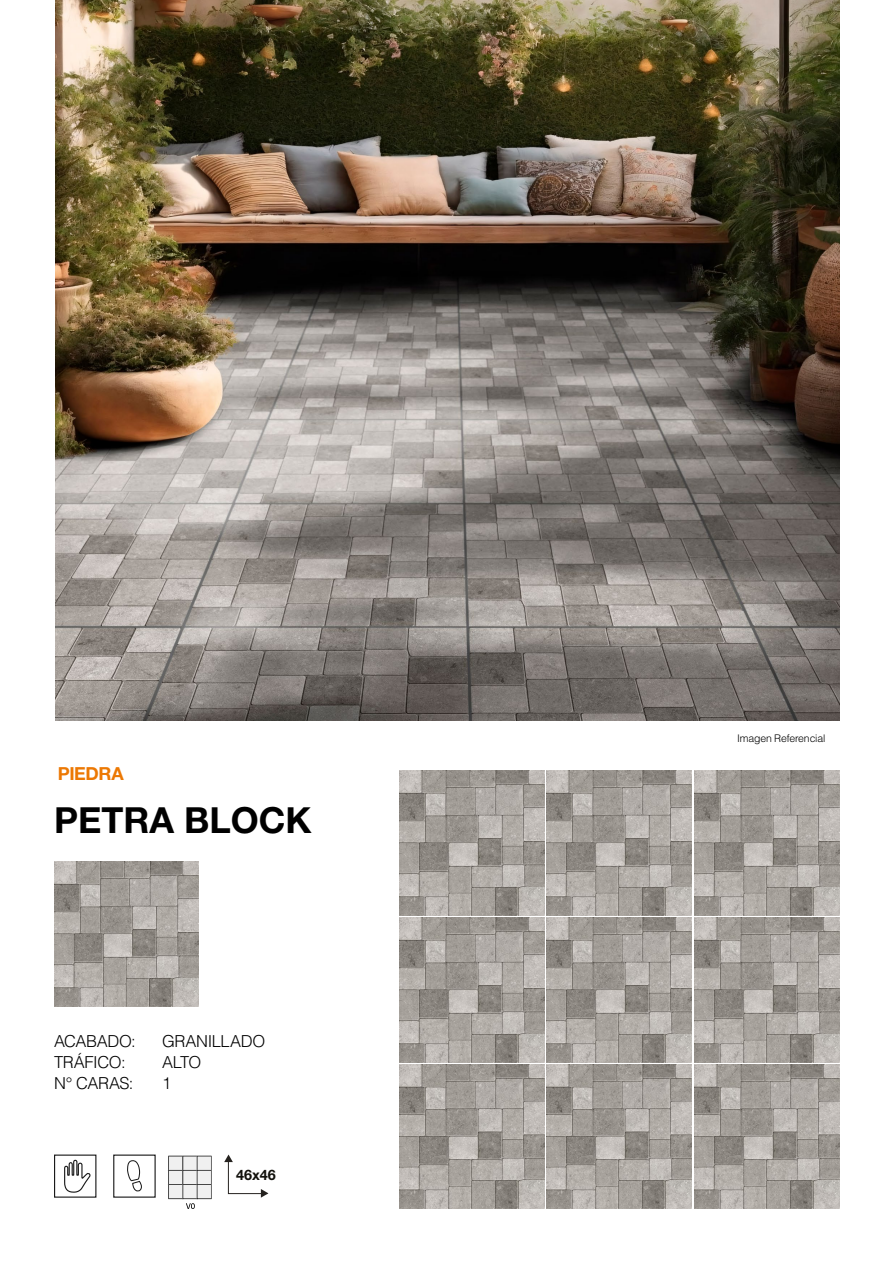
<style>
.page{position:relative;width:893px;height:1263px;background:#fff}
.page>*{position:absolute;margin:0;border:0;box-sizing:border-box;transform-origin:0 0}
.t1{font:700 36px "Helvetica Neue LT Std";color:#000}
.t2{font:700 18px "Helvetica Neue LT Std";letter-spacing:-.02em;color:#ec7803}
.t3{font:300 16.5px "Helvetica LT Std";letter-spacing:-.02em;color:#000}
.t4{font:700 14.4px "Helvetica Neue LT Std";color:#12110c}
.t5{font:300 10.5px "Helvetica LT Std";letter-spacing:-.015em;color:#000}
</style>
<div class="page">
<svg style="left:54px;top:1154px;width:102px;height:44px"></svg>
<img style="left:55px;top:0;width:784px;height:721px">
<svg style="left:224px;top:1154px;width:44px;height:44px"></svg>
<img style="left:547px;top:1064px;width:145px;height:145px">
<img style="left:694px;top:1064px;width:145px;height:145px">
<img style="left:399px;top:1064px;width:145px;height:145px">
<img style="left:54px;top:861px;width:145px;height:145px">
<img style="left:547px;top:917px;width:145px;height:145px">
<img style="left:694px;top:917px;width:145px;height:145px">
<img style="left:399px;top:917px;width:145px;height:145px">
<img style="left:547px;top:770px;width:145px;height:145px">
<img style="left:694px;top:770px;width:145px;height:145px">
<img style="left:399px;top:770px;width:145px;height:145px">
<svg style="left:168px;top:1156px;width:44px;height:53px"></svg>
<p class="t2" style="left:58px;top:762px;width:67px">PIEDRA</p>
<h1 class="t1" style="left:54px;top:798px;width:259px">PETRA BLOCK</h1>
<p class="t3" style="left:54px;top:1031px;width:83px">ACABADO:</p>
<p class="t3" style="left:162px;top:1031px;width:105px">GRANILLADO</p>
<p class="t3" style="left:54px;top:1052px;width:73px">TRÁFICO:</p>
<p class="t3" style="left:162px;top:1052px;width:41px">ALTO</p>
<p class="t3" style="left:54px;top:1073px;width:81px">N° CARAS:</p>
<p class="t3" style="left:162px;top:1073px;width:11px">1</p>
<p class="t4" style="left:236px;top:1166px;width:41px">46x46</p>
<p class="t5" style="left:737px;top:732px;width:90px">Imagen Referencial</p>
</div>
